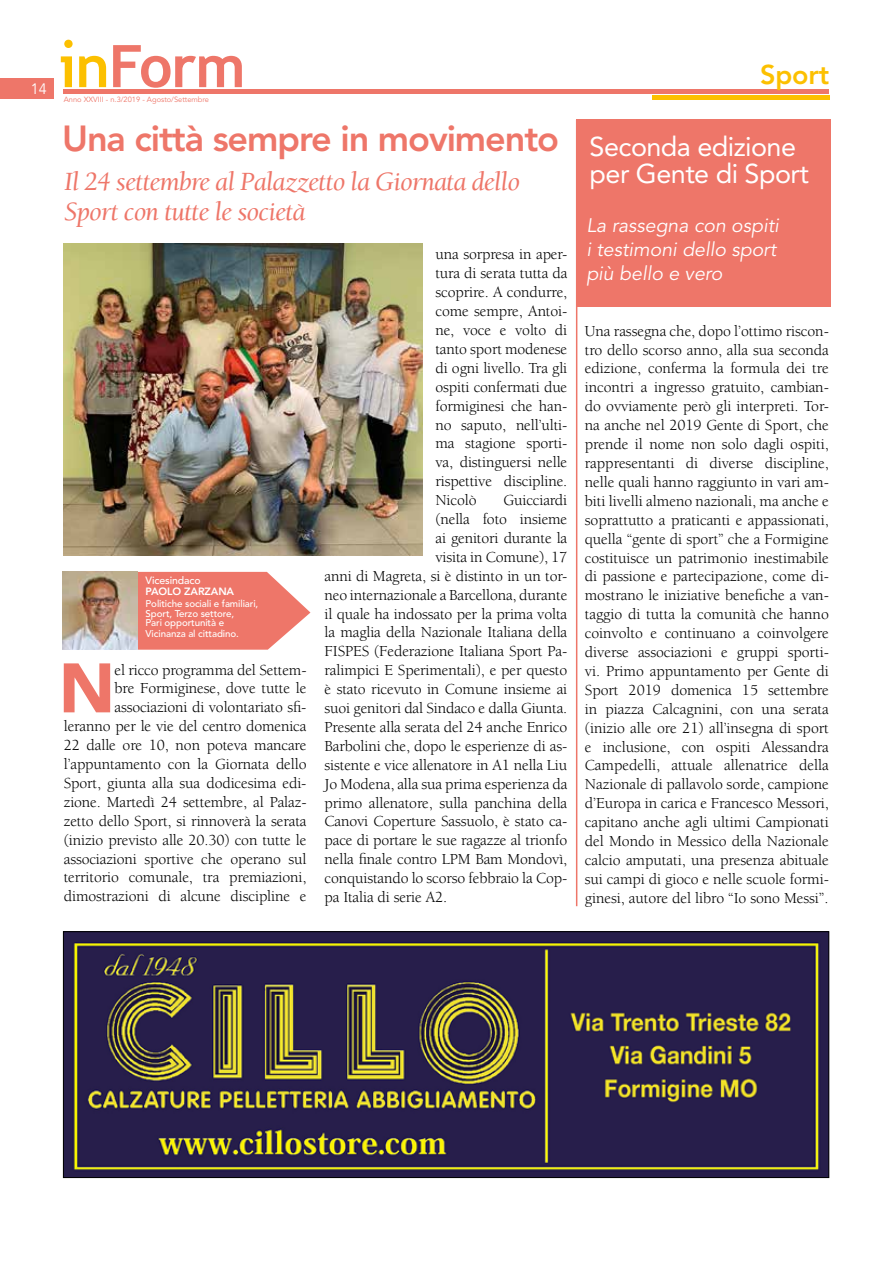
<style>
.page{position:relative;width:893px;height:1263px;background:#fff}
.page>*{position:absolute;margin:0;border:0;box-sizing:border-box;transform-origin:0 0}
.t1{font:900 69.15px "Avenir LT Std";color:#ee7669}
.t2{font:800 36px "Avenir LT Std";letter-spacing:-.03em;color:#ee7669}
.t3{font:28.5px/33px "Avenir LT Std";letter-spacing:-.02em;color:#fff}
.t4{font:italic 27px/30px "Berkeley Std";letter-spacing:-.03em;color:#ee7669}
.t5{font:27px/27px "Avenir LT Std";letter-spacing:-.02em;color:#fff}
.t6{font:800 27px "Avenir LT Std";letter-spacing:-.01em;color:#fcc000}
.t7{font:italic 19.5px/24px "Avenir LT Std";color:#fff}
.t8{font:15.75px/18.9px "Berkeley Std";letter-spacing:-.01em;color:#000;text-align:justify}
.t9{font:15px "Avenir LT Std";color:#fff;scale:.95 1}
.t10{font:800 10.5px "Avenir LT Std";letter-spacing:-.01em;color:#fff}
.t11{font:500 10.5px "Avenir LT Std";letter-spacing:-.01em;color:#fff}
.t12{font:500 9.75px/10.1px "Avenir LT Std";letter-spacing:-.01em;color:#fff}
.t13{font:7.5px "Avenir LT Std";color:#ee7669}
</style>
<div class="page">
<svg style="left:61px;top:56px;width:11px;height:31px"></svg>
<svg style="left:79px;top:56px;width:27px;height:31px"></svg>
<svg style="left:64px;top:40px;width:9px;height:8px"></svg>
<svg style="left:113px;top:45px;width:129px;height:43px"></svg>
<div style="left:0;top:78px;width:53px;height:21px;background:#ee7669"></div>
<hr style="left:652px;top:95px;width:177px;height:4px;background:#fcc000">
<div style="left:64px;top:89px;width:765px;height:5px;background:#ee7669"></div>
<img style="left:65px;top:933px;width:762px;height:243px">
<div style="left:63px;top:931px;width:766px;height:247px;border:1px solid #000"></div>
<hr style="left:576px;top:120px;width:1px;height:786px;background:#ee7669">
<div style="left:576px;top:119px;width:255px;height:188px;background:#ee7669"></div>
<img style="left:64px;top:243px;width:359px;height:312px">
<svg style="left:138px;top:572px;width:172px;height:78px;background:#f0877b"></svg>
<img style="left:62px;top:572px;width:76px;height:78px">
<p class="t9" style="left:31px;top:80px;width:18px">14</p>
<p class="t13" style="left:64px;top:95px;width:147px">Anno XXVIII - n.3/2019 - Agosto/Settembre</p>
<h2 class="t2" style="left:62px;top:117px;width:499px">Una città sempre in movimento</h2>
<h3 class="t4" style="left:64px;top:167px;width:457px">Il 24 settembre al Palazzetto la Giornata dello<br>Sport con tutte le società</h3>
<p class="t11" style="left:146px;top:575px;width:57px">Vicesindaco</p>
<p class="t10" style="left:146px;top:585px;width:90px">PAOLO ZARZANA</p>
<p class="t12" style="left:146px;top:599px;width:114px">Politiche sociali e familiari,<br>Sport, Terzo settore,<br>Pari opportunità e<br>Vicinanza al cittadino.</p>
<h1 class="t1" style="left:59px;top:646px;width:58px">N</h1>
<p class="t8" style="left:64px;top:660px;width:244px;text-align:right">el ricco programma del Settem-<br>bre Formiginese, dove tutte le associazioni di volontariato sfi&shy;leranno per le vie del centro domenica 22 dalle ore 10, non poteva mancare l’appuntamento con la Giornata dello Sport, giunta alla sua dodicesima edi&shy;zione. Martedì 24 settembre, al Palaz&shy;zetto dello Sport, si rinnoverà la serata (inizio previsto alle 20.30) con tutte le associazioni sportive che operano sul territorio comunale, tra premiazioni, dimostrazioni di alcune discipline e</p>
<p class="t8" style="left:435px;top:245px;width:133px">una sorpresa in aper&shy;tura di serata tutta da scoprire. A condurre, come sempre, Antoi&shy;ne, voce e volto di tanto sport modenese di ogni livello. Tra gli ospiti confermati due formiginesi che han&shy;no saputo, nell’ulti&shy;ma stagione sporti&shy;va, distinguersi nelle rispettive discipline.<br>Nicolò</p>
<p class="t8" style="left:503px;top:491px;width:65px">Guicciardi</p>
<p class="t8" style="left:435px;top:510px;width:133px">(nella foto insieme</p>
<p class="t8" style="left:435px;top:529px;width:133px">ai genitori durante la</p>
<p class="t8" style="left:435px;top:548px;width:133px">visita in Comune), 17</p>
<p class="t8" style="left:325px;top:567px;width:244px">anni di Magreta, si è distinto in un tor-</p>
<p class="t8" style="left:325px;top:585px;width:244px">neo internazionale a Barcellona, durante</p>
<p class="t8" style="left:325px;top:604px;width:244px">il quale ha indossato per la prima volta</p>
<p class="t8" style="left:325px;top:623px;width:244px">la maglia della Nazionale Italiana della</p>
<p class="t8" style="left:325px;top:642px;width:244px">FISPES (Federazione Italiana Sport Pa-</p>
<p class="t8" style="left:325px;top:661px;width:244px">ralimpici E Sperimentali), e per questo</p>
<p class="t8" style="left:325px;top:680px;width:244px">è stato ricevuto in Comune insieme ai</p>
<p class="t8" style="left:325px;top:699px;width:244px">suoi genitori dal Sindaco e dalla Giunta.</p>
<p class="t8" style="left:325px;top:718px;width:244px">Presente alla serata del 24 anche Enrico</p>
<p class="t8" style="left:325px;top:737px;width:244px">Barbolini che, dopo le esperienze di as-</p>
<p class="t8" style="left:325px;top:756px;width:244px">sistente e vice allenatore in A1 nella Liu</p>
<p class="t8" style="left:325px;top:774px;width:244px">Jo Modena, alla sua prima esperienza da</p>
<p class="t8" style="left:325px;top:793px;width:244px">primo allenatore, sulla panchina della</p>
<p class="t8" style="left:325px;top:812px;width:244px">Canovi Coperture Sassuolo, è stato ca-</p>
<p class="t8" style="left:325px;top:831px;width:244px">pace di portare le sue ragazze al trionfo</p>
<p class="t8" style="left:325px;top:850px;width:244px">nella finale contro LPM Bam Mondovì,</p>
<p class="t8" style="left:325px;top:869px;width:244px">conquistando lo scorso febbraio la Cop-</p>
<p class="t8" style="left:325px;top:888px;width:124px">pa Italia di serie A2.</p>
<h3 class="t6" style="left:760px;top:58px;width:70px">Sport</h3>
<h3 class="t3" style="left:588px;top:131px;width:161px">Dall’oratorio don Bosco…</h3>
<h3 class="t5" style="left:590px;top:134px;width:221px">Seconda edizione per Gente di Sport</h3>
<p class="t7" style="left:586px;top:214px;width:194px">La rassegna con ospiti i testimoni dello sport più bello e vero</p>
<p class="t8" style="left:585px;top:322px;width:246px">Una rassegna che, dopo l’ottimo riscon&shy;tro dello scorso anno, alla sua seconda edizione, conferma la formula dei tre incontri a ingresso gratuito, cambian&shy;do ovviamente però gli interpreti. Tor&shy;na anche nel 2019 Gente di Sport, che prende il nome non solo dagli ospiti, rappresentanti di diverse discipline, nelle quali hanno raggiunto in vari am&shy;biti livelli almeno nazionali, ma anche e soprattutto a praticanti e appassionati, quella “gente di sport” che a Formigine costituisce un patrimonio inestimabile di passione e partecipazione, come di&shy;mostrano le iniziative benefiche a van&shy;taggio di tutta la comunità che hanno coinvolto e continuano a coinvolgere diverse associazioni e gruppi sporti&shy;vi. Primo appuntamento per Gente di Sport 2019 domenica 15 settembre in piazza Calcagnini, con una serata (inizio alle ore 21) all’insegna di sport e inclusione, con ospiti Alessandra Campedelli, attuale allenatrice della Nazionale di pallavolo sorde, campione d’Europa in carica e Francesco Messori, capitano anche agli ultimi Campionati del Mondo in Messico della Nazionale calcio amputati, una presenza abituale sui campi di gioco e nelle scuole formi&shy;ginesi, autore del libro “Io sono Messi”.</p>
</div>
